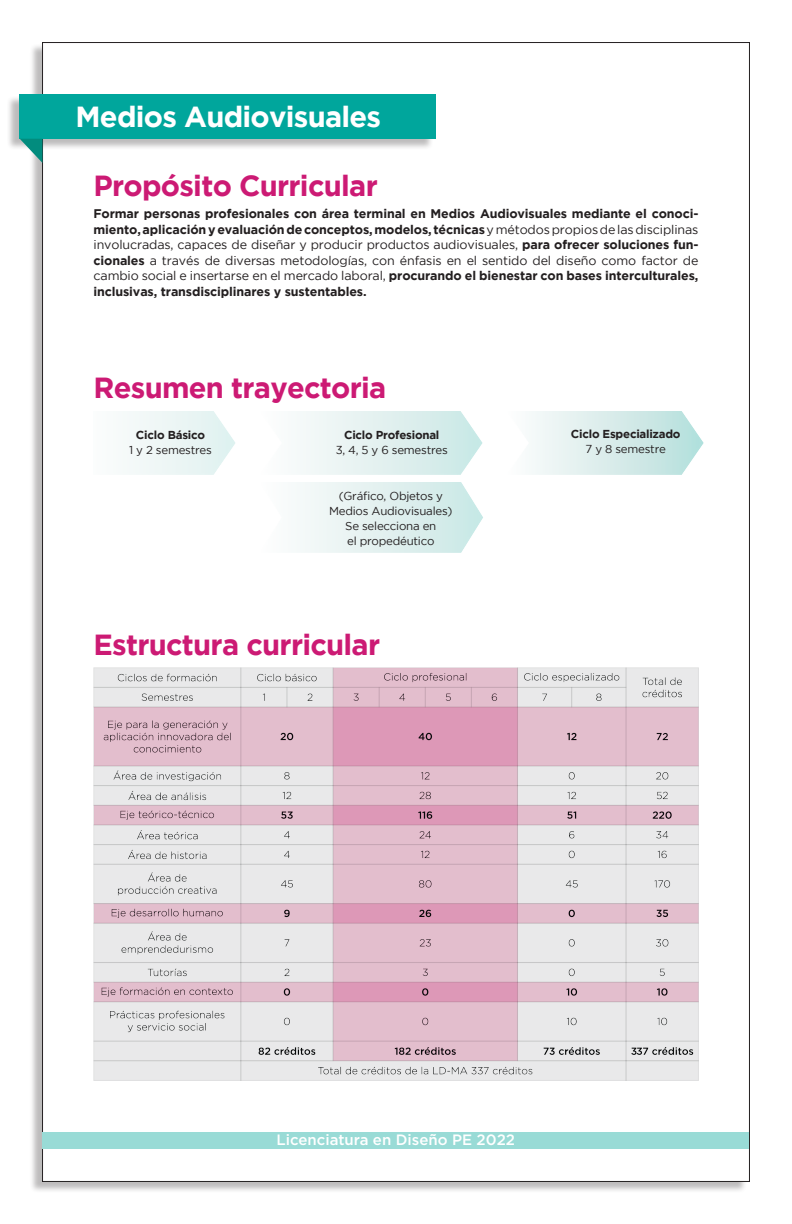
<style>
.page{position:relative;width:792px;height:1224px;background:#fff}
.page>*{position:absolute;margin:0;border:0;box-sizing:border-box;transform-origin:0 0}
.t1{font:700 29px "Gotham";letter-spacing:-.025em;color:#cc1a74}
.t2{font:700 29px "Gotham";letter-spacing:-.025em;color:#fff}
.t3{font:500 15px "Gotham";color:#fff}
.t4{font:700 12.5px/15.5px "Gotham";letter-spacing:-.01em;color:#231f20;text-align:justify}
.t5{font:11.5px/15px "Gotham";letter-spacing:-.02em;color:#231f20;text-align:center}
.t6{font:700 11.5px "Gotham";letter-spacing:-.02em;color:#231f20}
.s1{font-weight:400}
</style>
<div class="page">
<div style="left:29px;top:43px;width:718px;height:1150px;background:#231f20;opacity:.3"></div>
<div style="left:43px;top:43px;width:706px;height:1138px;background:#fff"></div>
<div style="left:43px;top:1132px;width:706px;height:16px;background:#99dbd6"></div>
<div style="left:7px;top:95px;width:427px;height:55px;background:#231f20;opacity:.3"></div>
<div style="left:20px;top:95px;width:416px;height:44px;background:#00a69c"></div>
<svg style="left:20px;top:139px;width:22px;height:24px"></svg>
<img style="left:94px;top:668px;width:604px;height:413px">
<p class="t2" style="left:76px;top:100px;width:307px">Medios Audiovisuales</p>
<p class="t1" style="left:94px;top:169px;width:286px">Propósito Curricular</p>
<p class="t4" style="left:94px;top:206px;width:606px">Formar personas profesionales con área terminal en Medios Audiovisuales mediante el conoci&shy;miento, aplicación y evaluación de conceptos, modelos, técnicas <span class="s1">y métodos propios de las disciplinas involucradas, capaces de diseñar y producir productos audiovisuales,</span> para ofrecer soluciones fun&shy;cionales <span class="s1">a través de diversas metodologías, con énfasis en el sentido del diseño como factor de cambio social e insertarse en el mercado laboral,</span> procurando el bienestar con bases interculturales, inclusivas, transdisciplinares y sustentables.</p>
<p class="t1" style="left:94px;top:371px;width:294px">Resumen trayectoria</p>
<p class="t6" style="left:136px;top:428px;width:71px">Ciclo Básico</p>
<p class="t5" style="left:129px;top:442px;width:84px">1 y 2 semestres</p>
<p class="t6" style="left:344px;top:429px;width:97px">Ciclo Profesional</p>
<p class="t5" style="left:336px;top:443px;width:114px">3, 4, 5 y 6 semestres</p>
<p class="t5" style="left:339px;top:488px;width:106px">(Gráfico, Objetos y</p>
<p class="t5" style="left:329px;top:503px;width:125px">Medios Audiovisuales)<br>Se selecciona en</p>
<p class="t5" style="left:347px;top:533px;width:89px">el propedéutico</p>
<p class="t1" style="left:94px;top:628px;width:288px">Estructura curricular</p>
<p class="t6" style="left:571px;top:428px;width:111px">Ciclo Especializado</p>
<p class="t5" style="left:586px;top:442px;width:82px">7 y 8 semestre</p>
<p class="t3" style="left:277px;top:1130px;width:240px">Licenciatura en Diseño PE 2022</p>
</div>
